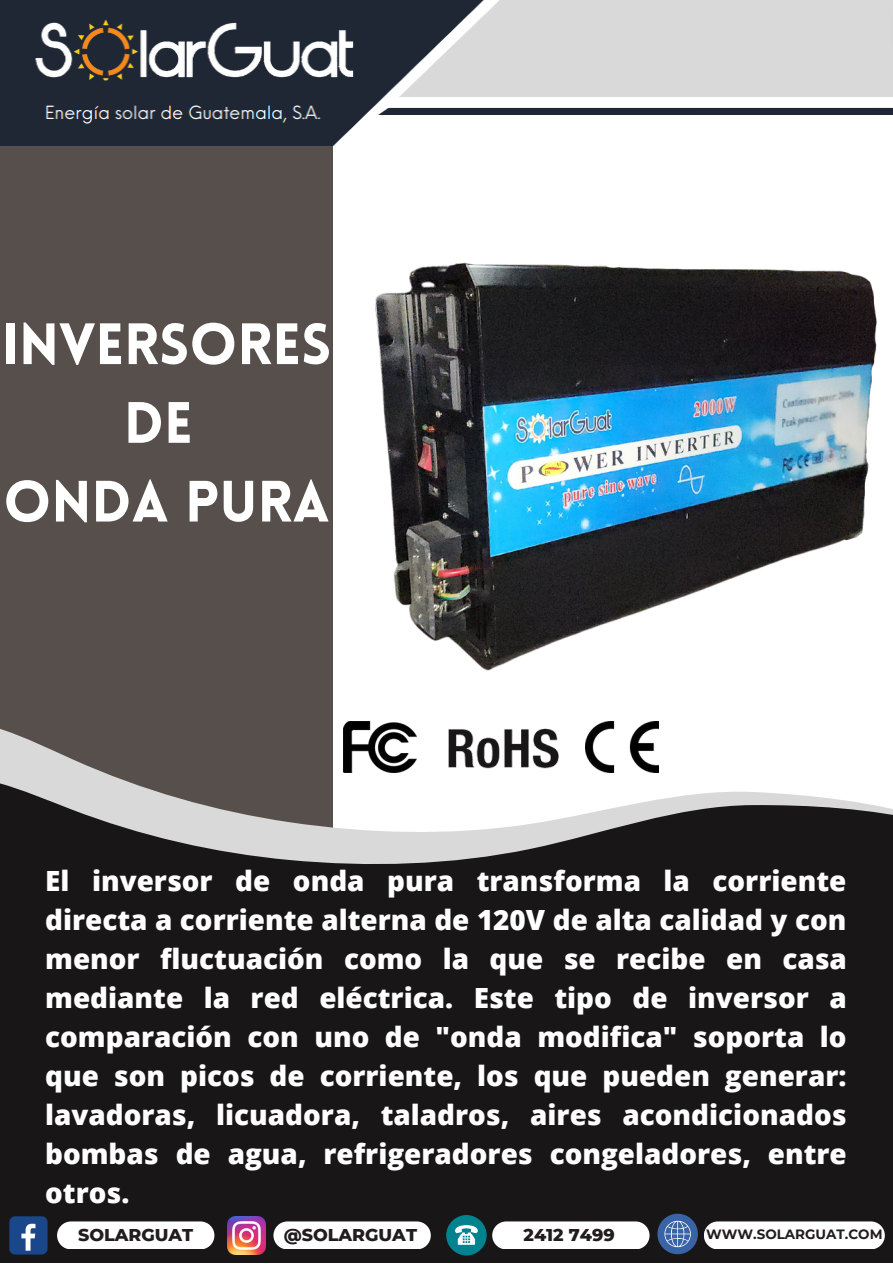
<style>
.page{position:relative;width:893px;height:1264px;background:#fff}
.page>*{position:absolute;margin:0;border:0;box-sizing:border-box;transform-origin:0 0}
.t1{font:900 57px/78.8px "Lovelo";color:#fff;text-align:center}
.t2{font:800 27.9px/38.8px "Open Sans";color:#fff;text-align:justify}
.t3{font:800 17.4px "Montserrat";color:#211c1e}
.t4{font:700 13.5px "Montserrat";color:#211c1e}
</style>
<div class="page">
<div style="left:0;top:0;width:332px;height:910px;background:#574f4b"></div>
<div style="left:0;top:729px;width:892px;height:533px;background:#181617"></div>
<img style="left:0;top:0;width:892px;height:145px">
<div style="left:9px;top:1216px;width:39px;height:38px;background:#1a4789;border-radius:6px"></div>
<svg style="left:21px;top:1223px;width:14px;height:27px"></svg>
<div style="left:57px;top:1221px;width:157px;height:28px;background:#fff;border-radius:14px"></div>
<div style="left:273px;top:1221px;width:158px;height:28px;background:#fff;border-radius:14px"></div>
<img style="left:227px;top:1216px;width:39px;height:38px">
<div style="left:492px;top:1221px;width:157px;height:28px;background:#fff;border-radius:14px"></div>
<div style="left:446px;top:1214px;width:40px;height:41px;background:#00828f;border-radius:50%"></div>
<svg style="left:455px;top:1225px;width:23px;height:19px"></svg>
<svg style="left:657px;top:1213px;width:40px;height:41px"></svg>
<div style="left:703px;top:1221px;width:181px;height:28px;background:#fff;border-radius:14px"></div>
<img style="left:105px;top:73px;width:787px;height:759px">
<p class="t1" style="left:2px;top:310px;width:331px">INVERSORES<br>DE</p>
<p class="t1" style="left:3px;top:468px;width:328px">ONDA PURA</p>
<p class="t2" style="left:45px;top:861px;width:803px">El inversor de onda pura transforma la corriente directa a corriente alterna de 120V de alta calidad y con menor fluctuación como la que se recibe en casa mediante la red eléctrica. Este tipo de inversor a comparación con uno de "onda modifica" soporta lo que son picos de corriente, los que pueden generar: lavadoras, licuadora, taladros, aires acondicionados bombas de agua, refrigeradores congeladores, entre otros.</p>
<p class="t3" style="left:78px;top:1224px;width:117px">SOLARGUAT</p>
<p class="t3" style="left:284px;top:1224px;width:135px">@SOLARGUAT</p>
<p class="t3" style="left:523px;top:1224px;width:93px">2412 7499</p>
<p class="t4" style="left:706px;top:1225px;width:178px">WWW.SOLARGUAT.COM</p>
</div>
